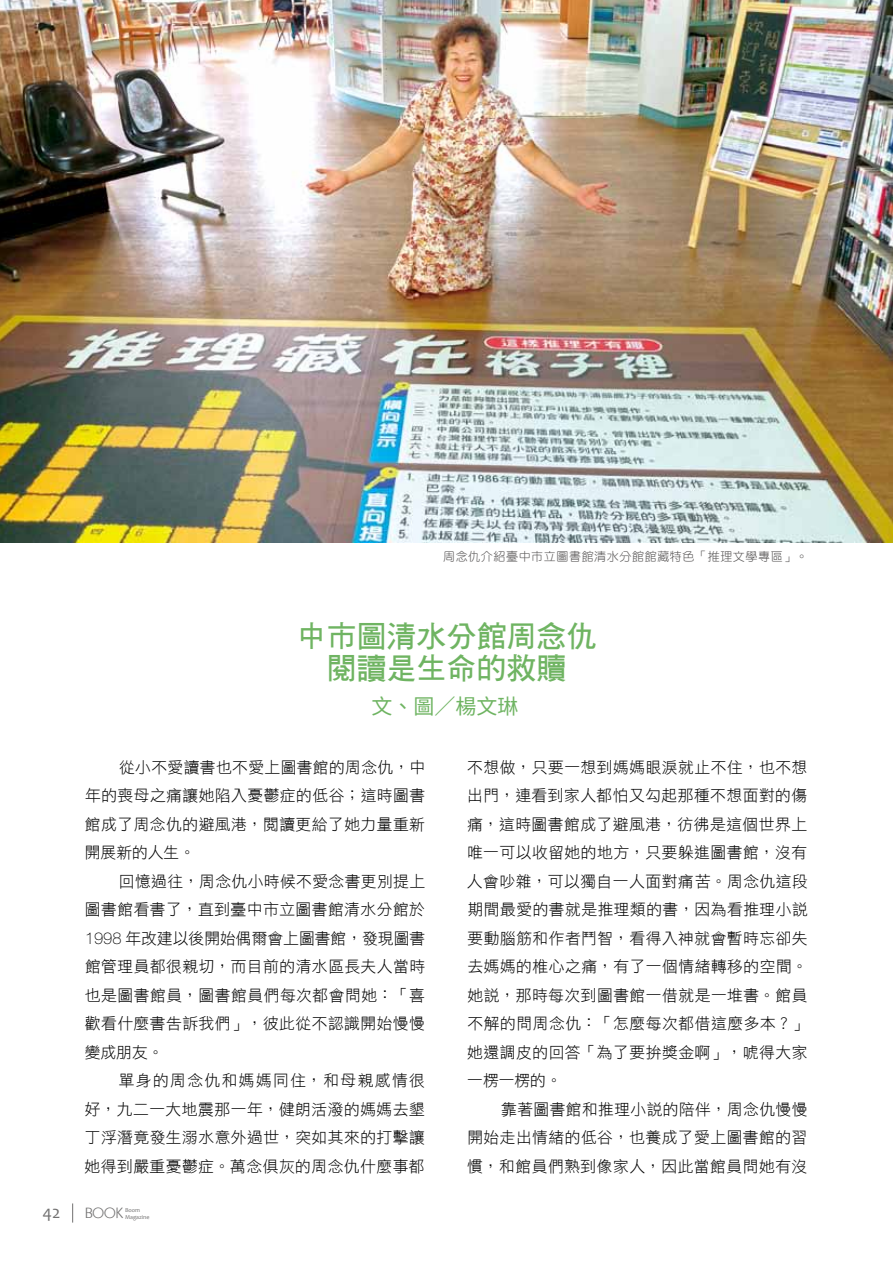
<style>
.page{position:relative;width:893px;height:1263px;background:#fff}
.page>*{position:absolute;margin:0;border:0;box-sizing:border-box;transform-origin:0 0}
.t1{font:30px/31.5px "DF Hei W7 WINP BF";color:#6fb462;text-align:center}
.t2{font:21px "Noto Sans Hant";color:#6fb462}
.t3{font:18px "Candara";color:#727171}
.t4{font:15.75px/28.5px "DF Hei W3 WINP BF";letter-spacing:.03em;color:#000;text-align:justify}
.t5{font:15px "Kabel IT Cby BT";color:#727171;scale:1.1 1}
.t6{font:12px "DF Yuan W3 WIN BF";letter-spacing:.05em;color:#595757}
.t7{font:6px/6.8px "Candara";letter-spacing:-.005em;color:#727171}
.s1{font-family:"Helvetica Neue LT Std";font-weight:100;font-size:16.35px}
</style>
<div class="page">
<img style="left:0;top:0;width:893px;height:542px">
<svg style="left:72px;top:1203px;width:1px;height:19px"></svg>
<p class="t6" style="left:443px;top:551px;width:366px">周念仇介紹臺中市立圖書館清水分館館藏特色「推理文學專區」。</p>
<h1 class="t1" style="left:296px;top:620px;width:302px">中市圖清水分館周念仇閱讀是生命的救贖</h1>
<h2 class="t2" style="left:372px;top:695px;width:149px">文、圖／楊文琳</h2>
<p class="t4" style="left:85px;top:753px;width:342px;text-indent:34px">從小不愛讀書也不愛上圖書館的周念仇，中年的喪母之痛讓她陷入憂鬱症的低谷；這時圖書館成了周念仇的避風港，閱讀更給了她力量重新開展新的人生。</p>
<p class="t4" style="left:85px;top:867px;width:342px;text-indent:34px">回憶過往，周念仇小時候不愛念書更別提上圖書館看書了，直到臺中市立圖書館清水分館於<span class="s1">1998</span> 年改建以後開始偶爾會上圖書館，發現圖書館管理員都很親切，而目前的清水區長夫人當時也是圖書館員，圖書館員們每次都會問她：「喜歡看什麼書告訴我們」，彼此從不認識開始慢慢變成朋友。</p>
<p class="t4" style="left:85px;top:1066px;width:342px;text-indent:34px">單身的周念仇和媽媽同住，和母親感情很好，九二一大地震那一年，健朗活潑的媽媽去墾丁浮潛竟發生溺水意外過世，突如其來的打擊讓她得到嚴重憂鬱症。萬念俱灰的周念仇什麼事都</p>
<p class="t3" style="left:43px;top:1201px;width:19px">42</p>
<p class="t5" style="left:85px;top:1204px;width:36px">BOOK</p>
<p class="t7" style="left:125px;top:1207px;width:26px">Boom<br>Magazine</p>
<p class="t4" style="left:467px;top:753px;width:342px">不想做，只要一想到媽媽眼淚就止不住，也不想出門，連看到家人都怕又勾起那種不想面對的傷痛，這時圖書館成了避風港，彷彿是這個世界上唯一可以收留她的地方，只要躲進圖書館，沒有人會吵雜，可以獨自一人面對痛苦。周念仇這段期間最愛的書就是推理類的書，因為看推理小說要動腦筋和作者鬥智，看得入神就會暫時忘卻失去媽媽的椎心之痛，有了一個情緒轉移的空間。她說，那時每次到圖書館一借就是一堆書。館員不解的問周念仇：「怎麼每次都借這麼多本？」她還調皮的回答「為了要拚獎金啊」，唬得大家一楞一楞的。</p>
<p class="t4" style="left:467px;top:1095px;width:342px;text-indent:34px">靠著圖書館和推理小說的陪伴，周念仇慢慢開始走出情緒的低谷，也養成了愛上圖書館的習慣，和館員們熟到像家人，因此當館員問她有沒</p>
</div>
